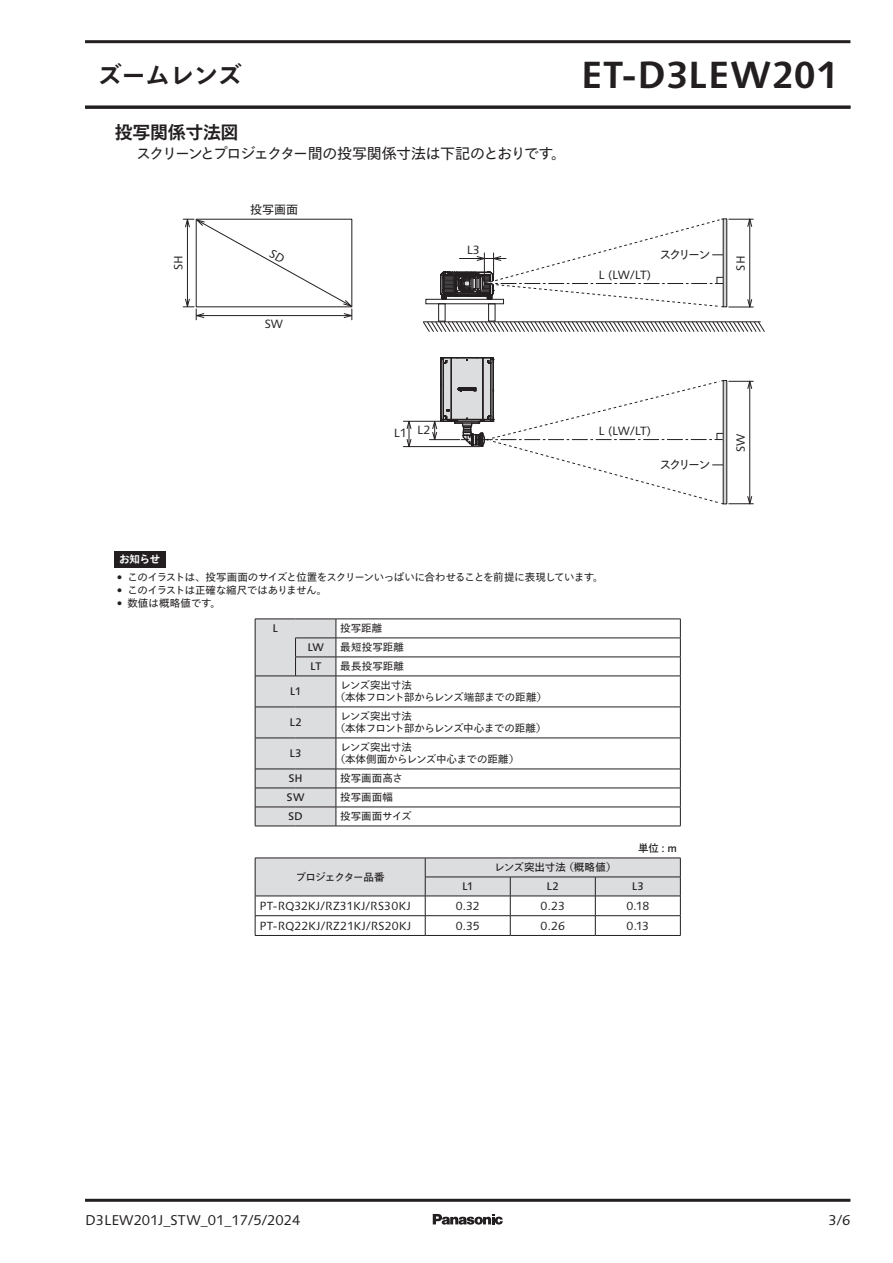
<style>
.page{position:relative;width:893px;height:1263px;background:#fff}
.page>*{position:absolute;margin:0;border:0;box-sizing:border-box;transform-origin:0 0}
.t1{font:700 37.8px "Syntax Next LT Pro";color:#231f20}
.t2{font:700 24px "Tazugane Gothic Std N";color:#231f20}
.t3{font:700 18px "Tazugane Gothic Std N";letter-spacing:-.02em;color:#231f20}
.t4{font:15px "Tazugane Gothic Std N";letter-spacing:-.085em;color:#231f20}
.t5{font:14.1px "Syntax Next LT Pro";color:#231f20}
.t6{font:12px "Syntax Next LT Pro";color:#231f20}
.t7{font:12px "Tazugane Gothic Std N";letter-spacing:-.19em;color:#231f20}
.t8{font:11.85px "Syntax Next LT Pro";letter-spacing:.01em;color:#231f20}
.t9{font:500 10.95px "Syntax Next LT Pro";color:#231f20}
.t10{font:10.5px/12px "Tazugane Gothic Std N";letter-spacing:-.02em;color:#231f20}
.t11{font:10.5px "Tazugane Gothic Std N";letter-spacing:-.06em;color:#231f20}
.t12{font:10.5px/12px "Tazugane Gothic Std N";letter-spacing:-.04em;color:#231f20}
.t13{font:10.5px "Tazugane Gothic Std N";letter-spacing:-.055em;color:#231f20}
.t14{font:10.5px "Tazugane Gothic Std N";letter-spacing:.005em;color:#231f20}
.t15{font:10.5px "Tazugane Gothic Std N";letter-spacing:-.07em;color:#231f20}
.t16{font:700 10.5px "Tazugane Gothic Std N";color:#fff}
.t17{font:10.5px "Tazugane Gothic Std N";letter-spacing:-.025em;color:#231f20}
.s1{font-weight:500}
.s2{font-family:"Syntax Next LT Pro";font-weight:500;font-size:10.95px}
</style>
<div class="page">
<div style="left:488px;top:304px;width:7px;height:17px;border:1px solid #231f20"></div>
<div style="left:438px;top:304px;width:7px;height:17px;border:1px solid #231f20"></div>
<div style="left:426px;top:299px;width:78px;height:5px;border:1px solid #231f20"></div>
<hr style="left:403px;top:446px;width:77px;height:1px;background:#231f20">
<hr style="left:403px;top:421px;width:38px;height:1px;background:#231f20">
<svg style="left:406px;top:421px;width:6px;height:26px"></svg>
<svg style="left:440px;top:218px;width:314px;height:90px"></svg>
<svg style="left:423px;top:321px;width:342px;height:184px"></svg>
<div style="left:723px;top:219px;width:4px;height:88px;border:1px solid #231f20"></div>
<div style="left:723px;top:380px;width:4px;height:124px;border:1px solid #231f20"></div>
<div style="left:115px;top:551px;width:51px;height:17px;background:#231f20"></div>
<hr style="left:336px;top:619px;width:345px;height:1px;background:#231f20">
<hr style="left:336px;top:638px;width:345px;height:1px;background:#231f20">
<hr style="left:336px;top:657px;width:345px;height:1px;background:#231f20">
<svg style="left:680px;top:619px;width:1px;height:57px"></svg>
<hr style="left:336px;top:676px;width:345px;height:1px;background:#231f20">
<hr style="left:680px;top:676px;width:1px;height:31px;background:#231f20">
<hr style="left:336px;top:707px;width:345px;height:1px;background:#231f20">
<hr style="left:680px;top:707px;width:1px;height:31px;background:#231f20">
<hr style="left:336px;top:738px;width:345px;height:1px;background:#231f20">
<hr style="left:680px;top:738px;width:1px;height:31px;background:#231f20">
<hr style="left:336px;top:769px;width:345px;height:1px;background:#231f20">
<hr style="left:336px;top:788px;width:345px;height:1px;background:#231f20">
<hr style="left:336px;top:807px;width:345px;height:1px;background:#231f20">
<svg style="left:255px;top:619px;width:82px;height:207px"></svg>
<svg style="left:680px;top:769px;width:1px;height:57px"></svg>
<hr style="left:255px;top:826px;width:41px;height:1px;background:#231f20">
<hr style="left:296px;top:826px;width:40px;height:1px;background:#231f20">
<hr style="left:336px;top:826px;width:345px;height:1px;background:#231f20">
<svg style="left:255px;top:858px;width:426px;height:77px"></svg>
<hr style="left:255px;top:935px;width:170px;height:1px;background:#231f20">
<hr style="left:425px;top:935px;width:85px;height:1px;background:#231f20">
<hr style="left:510px;top:935px;width:85px;height:1px;background:#231f20">
<hr style="left:595px;top:935px;width:86px;height:1px;background:#231f20">
<svg style="left:433px;top:1214px;width:70px;height:10px"></svg>
<hr style="left:85px;top:40px;width:765px;height:3px;background:#231f20">
<hr style="left:85px;top:106px;width:765px;height:3px;background:#231f20">
<hr style="left:85px;top:1199px;width:765px;height:3px;background:#231f20">
<svg style="left:183px;top:219px;width:170px;height:101px"></svg>
<h2 class="t2" style="left:98px;top:59px;width:146px">ズームレンズ</h2>
<h1 class="t1" style="left:581px;top:51px;width:258px">ET-D3LEW201</h1>
<h3 class="t3" style="left:115px;top:120px;width:125px">投写関係寸法図</h3>
<h3 class="t4" style="left:136px;top:143px;width:431px">スクリーンとプロジェクター間の投写関係寸法は下記のとおりです。</h3>
<p class="t6" style="left:171px;top:270px;width:16px;rotate:-90deg">SH</p>
<p class="t7" style="left:250px;top:201px;width:49px">投写画面</p>
<p class="t6" style="left:265px;top:317px;width:20px">SW</p>
<p class="t6" style="left:467px;top:243px;width:15px">L3</p>
<p class="t6" style="left:599px;top:268px;width:54px">L (LW/LT)</p>
<p class="t7" style="left:660px;top:246px;width:52px">スクリーン</p>
<p class="t6" style="left:733px;top:271px;width:16px;rotate:-90deg">SH</p>
<p class="t6" style="left:394px;top:424px;width:38px">L1 L2</p>
<p class="t6" style="left:599px;top:424px;width:54px">L (LW/LT)</p>
<p class="t7" style="left:660px;top:456px;width:52px">スクリーン</p>
<p class="t6" style="left:733px;top:452px;width:20px;rotate:-90deg">SW</p>
<p class="t16" style="left:119px;top:552px;width:43px">お知らせ</p>
<p class="t11" style="left:117px;top:570px;width:488px"><span class="s1">•</span> このイラストは、投写画面のサイズと位置をスクリーンいっぱいに合わせることを前提に表現しています。</p>
<p class="t13" style="left:117px;top:583px;width:212px"><span class="s1">•</span> このイラストは正確な縮尺ではありません。</p>
<p class="t10" style="left:117px;top:597px;width:105px"><span class="s1">•</span> 数値は概略値です。</p>
<p class="t9" style="left:272px;top:621px;width:7px">L</p>
<p class="t10" style="left:340px;top:623px;width:44px">投写距離</p>
<p class="t9" style="left:307px;top:640px;width:18px">LW</p>
<p class="t10" style="left:340px;top:642px;width:65px">最短投写距離</p>
<p class="t9" style="left:310px;top:660px;width:13px">LT</p>
<p class="t10" style="left:340px;top:661px;width:65px">最長投写距離</p>
<p class="t9" style="left:290px;top:685px;width:13px">L1</p>
<p class="t12" style="left:335px;top:680px;width:214px;text-indent:5px">レンズ突出寸法<br>（本体フロント部からレンズ端部までの距離）</p>
<p class="t9" style="left:289px;top:716px;width:14px">L2</p>
<p class="t10" style="left:335px;top:711px;width:213px;text-indent:5px">レンズ突出寸法<br>（本体フロント部からレンズ中心までの距離）</p>
<p class="t9" style="left:289px;top:747px;width:14px">L3</p>
<p class="t10" style="left:335px;top:742px;width:186px;text-indent:5px">レンズ突出寸法<br>（本体側面からレンズ中心までの距離）</p>
<p class="t9" style="left:288px;top:772px;width:16px">SH</p>
<p class="t10" style="left:340px;top:773px;width:64px">投写画面高さ</p>
<p class="t9" style="left:287px;top:791px;width:19px">SW</p>
<p class="t10" style="left:340px;top:792px;width:54px">投写画面幅</p>
<p class="t9" style="left:288px;top:810px;width:16px">SD</p>
<p class="t10" style="left:340px;top:811px;width:73px">投写画面サイズ</p>
<p class="t17" style="left:638px;top:841px;width:41px">単位 <span class="s2">: m</span></p>
<p class="t15" style="left:296px;top:869px;width:91px">プロジェクター品番</p>
<p class="t14" style="left:494px;top:860px;width:124px">レンズ突出寸法（概略値）</p>
<p class="t9" style="left:462px;top:880px;width:13px">L1</p>
<p class="t9" style="left:547px;top:880px;width:14px">L2</p>
<p class="t9" style="left:632px;top:880px;width:14px">L3</p>
<p class="t8" style="left:259px;top:899px;width:153px">PT-RQ32KJ/RZ31KJ/RS30KJ</p>
<p class="t8" style="left:456px;top:899px;width:26px">0.32</p>
<p class="t8" style="left:540px;top:899px;width:26px">0.23</p>
<p class="t8" style="left:626px;top:899px;width:24px">0.18</p>
<p class="t8" style="left:259px;top:918px;width:154px">PT-RQ22KJ/RZ21KJ/RS20KJ</p>
<p class="t8" style="left:456px;top:918px;width:26px">0.35</p>
<p class="t8" style="left:541px;top:918px;width:26px">0.26</p>
<p class="t8" style="left:626px;top:918px;width:24px">0.13</p>
<h3 class="t5" style="left:85px;top:1211px;width:217px">D3LEW201J_STW_01_17/5/2024</h3>
<h3 class="t5" style="left:828px;top:1211px;width:23px">3/6</h3>
</div>
